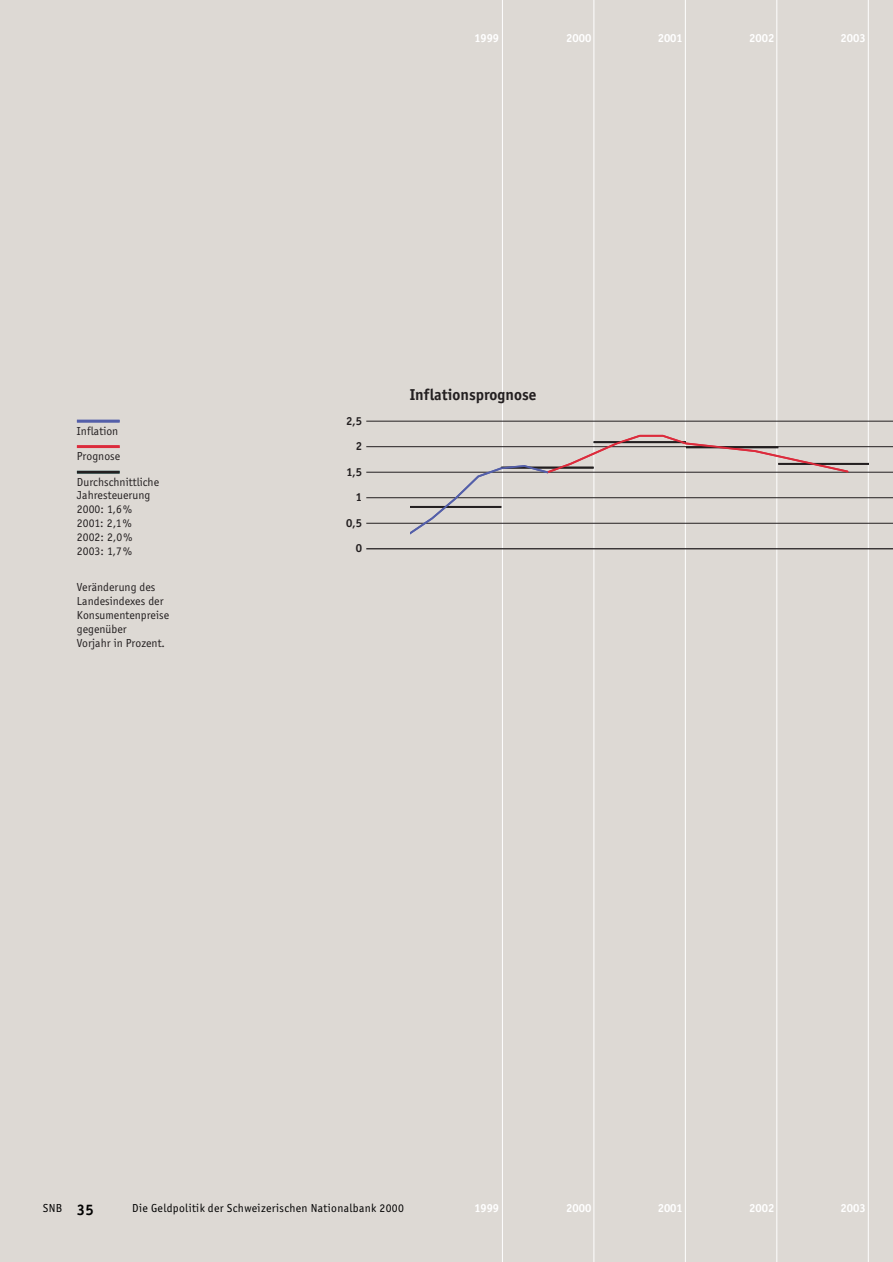
<style>
.page{position:relative;width:893px;height:1262px;background:#fff}
.page>*{position:absolute;margin:0;border:0;box-sizing:border-box;transform-origin:0 0}
.t1{font:700 16.35px "Officina Sans";letter-spacing:.005em;color:#231f20}
.t2{font:12px/13.8px "Officina Sans";letter-spacing:.005em;color:#231f20}
.t3{font:12px "Officina Sans";letter-spacing:.03em;color:#000}
.t4{font:700 12px "Officina Sans";letter-spacing:.005em;color:#fff}
.t5{font:700 12px "Officina Sans";color:#231f20}
.s1{font-weight:700;font-size:15.75px}
</style>
<div class="page">
<div style="left:0;top:0;width:892px;height:1262px;background:#ddd9d4"></div>
<hr style="left:502px;top:0;width:1px;height:1262px;background:#fff">
<hr style="left:593px;top:0;width:1px;height:1262px;background:#fff">
<hr style="left:685px;top:0;width:1px;height:1262px;background:#fff">
<hr style="left:776px;top:0;width:1px;height:1262px;background:#fff">
<hr style="left:868px;top:0;width:1px;height:1262px;background:#fff">
<hr style="left:366px;top:497px;width:526px;height:1px;background:#231f20">
<hr style="left:366px;top:548px;width:526px;height:1px;background:#231f20">
<hr style="left:366px;top:472px;width:526px;height:1px;background:#231f20">
<hr style="left:366px;top:446px;width:526px;height:1px;background:#231f20">
<hr style="left:366px;top:421px;width:526px;height:1px;background:#231f20">
<hr style="left:366px;top:523px;width:526px;height:1px;background:#231f20">
<hr style="left:77px;top:420px;width:43px;height:2px;background:#545fa9">
<hr style="left:77px;top:445px;width:43px;height:3px;background:#dc2b3c">
<hr style="left:77px;top:471px;width:43px;height:2px;background:#115a57">
<hr style="left:77px;top:471px;width:42px;height:2px;background:#231f20">
<hr style="left:778px;top:463px;width:90px;height:2px;background:#231f20">
<svg style="left:411px;top:434px;width:438px;height:103px"></svg>
<p class="t4" style="left:474px;top:33px;width:26px">1999</p>
<p class="t4" style="left:566px;top:33px;width:27px">2000</p>
<p class="t4" style="left:657px;top:33px;width:27px">2001</p>
<p class="t4" style="left:749px;top:33px;width:27px">2002</p>
<p class="t4" style="left:840px;top:33px;width:27px">2003</p>
<p class="t2" style="left:77px;top:419px;width:45px;line-height:25.5px">Inflation<br>Prognose</p>
<p class="t2" style="left:77px;top:475px;width:84px">Durchschnittliche<br>Jahresteuerung<br>2000: 1,6%<br>2001: 2,1%<br>2002: 2,0%<br>2003: 1,7%</p>
<p class="t2" style="left:77px;top:581px;width:94px">Veränderung des<br>Landesindexes der<br>Konsumentenpreise gegenüber<br>Vorjahr in Prozent.</p>
<p class="t5" style="left:346px;top:416px;width:17px">2,5</p>
<p class="t5" style="left:356px;top:441px;width:8px">2</p>
<p class="t5" style="left:346px;top:467px;width:17px">1,5</p>
<p class="t5" style="left:356px;top:492px;width:8px">1</p>
<p class="t5" style="left:346px;top:518px;width:17px">0,5</p>
<p class="t5" style="left:356px;top:543px;width:8px">0</p>
<h1 class="t1" style="left:409px;top:388px;width:128px">Inflationsprognose</h1>
<p class="t3" style="left:43px;top:1203px;width:52px">SNB <span class="s1">35</span></p>
<p class="t3" style="left:132px;top:1203px;width:273px">Die Geldpolitik der Schweizerischen Nationalbank 2000</p>
<p class="t4" style="left:474px;top:1202px;width:26px">1999</p>
<p class="t4" style="left:566px;top:1202px;width:27px">2000</p>
<p class="t4" style="left:657px;top:1202px;width:27px">2001</p>
<p class="t4" style="left:749px;top:1202px;width:27px">2002</p>
<p class="t4" style="left:840px;top:1202px;width:27px">2003</p>
</div>
